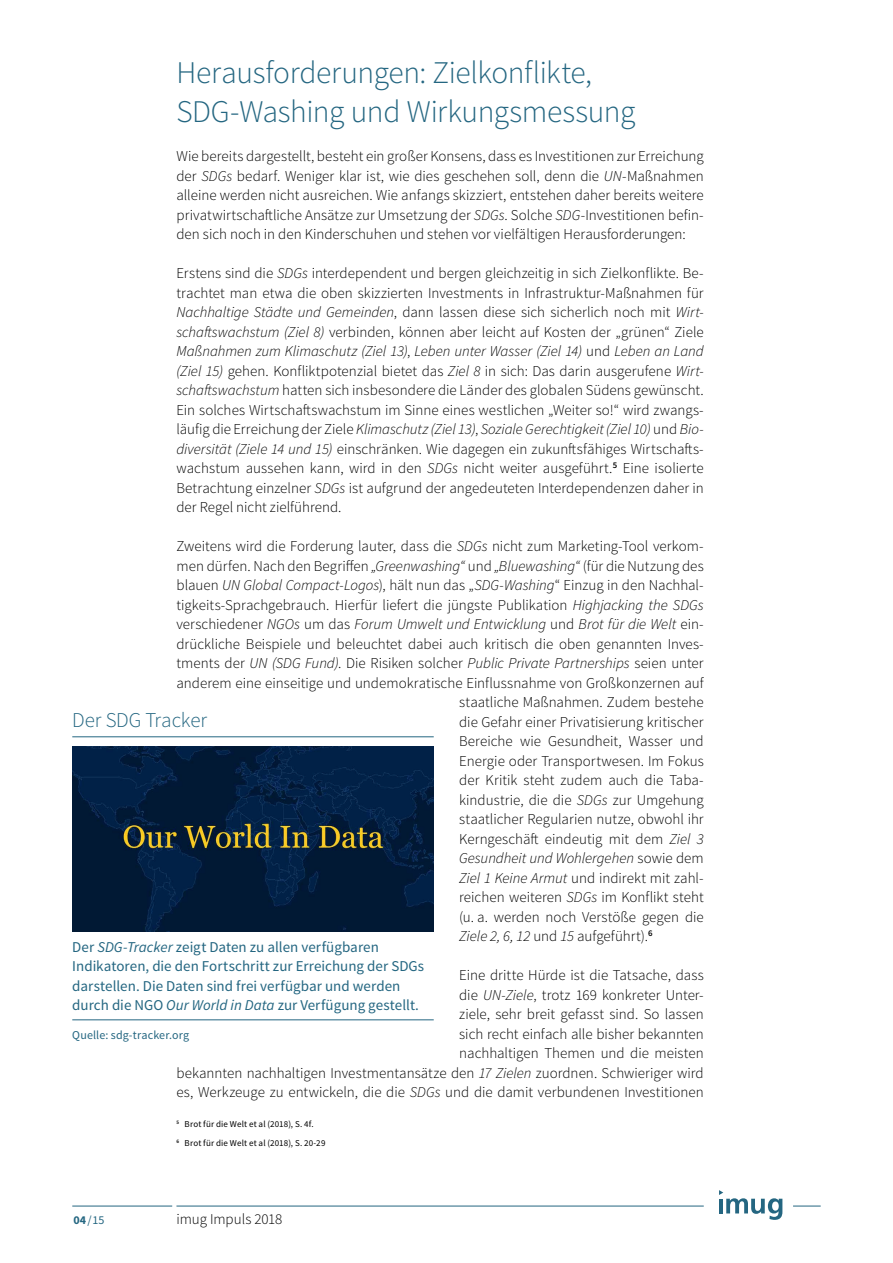
<style>
.page{position:relative;width:893px;height:1263px;background:#fff}
.page>*{position:absolute;margin:0;border:0;box-sizing:border-box;transform-origin:0 0}
.t1{font:300 31.5px/39px "Source Sans Pro";letter-spacing:-.015em;color:#246681}
.t2{font:300 21px "Source Sans Pro";letter-spacing:-.005em;color:#246681}
.t3{font:300 15px/19.5px "Source Sans Pro";color:#000;text-align:justify}
.t4{font:15px/19.5px "Source Sans Pro";color:#246681}
.t5{font:italic 300 15px "Source Sans Pro";letter-spacing:-.005em;color:#000}
.t6{font:12px "Source Sans Pro";letter-spacing:.015em;color:#246681}
.t7{font:9px/19.5px "Source Sans Pro";letter-spacing:.015em;color:#000}
.s1{font-style:italic}
.s2{font-style:normal}
.s3{font-weight:700}
</style>
<div class="page">
<svg style="left:719px;top:1190px;width:63px;height:30px"></svg>
<hr style="left:176px;top:1206px;width:528px;height:1px;background:#246681">
<hr style="left:72px;top:1206px;width:100px;height:1px;background:#246681">
<svg style="left:793px;top:1206px;width:28px;height:1px"></svg>
<hr style="left:72px;top:1019px;width:362px;height:1px;background:#246681">
<hr style="left:72px;top:736px;width:362px;height:1px;background:#246681">
<img style="left:72px;top:746px;width:361px;height:185px">
<h1 class="t1" style="left:176px;top:54px;width:460px">Herausforderungen: Zielkonflikte,<br>SDG-Washing und Wirkungsmessung</h1>
<p class="t3" style="left:176px;top:147px;width:529px">Wie bereits dargestellt, besteht ein großer Konsens, dass es Investitionen zur Erreichung der <span class="s1">SDGs</span> bedarf. Weniger klar ist, wie dies geschehen soll, denn die <span class="s1">UN</span>-Maßnahmen alleine werden nicht ausreichen. Wie anfangs skizziert, entstehen daher bereits weitere privatwirtschaftliche Ansätze zur Umsetzung der <span class="s1">SDGs</span>. Solche <span class="s1">SDG</span>-Investitionen befin&shy;den sich noch in den Kinderschuhen und stehen vor vielfältigen Herausforderungen:</p>
<p class="t3" style="left:176px;top:264px;width:529px">Erstens sind die <span class="s1">SDGs</span> interdependent und bergen gleichzeitig in sich Zielkonflikte. Be&shy;trachtet man etwa die oben skizzierten Investments in Infrastruktur-Maßnahmen für <span class="s1">Nachhaltige Städte und Gemeinden</span>, dann lassen diese sich sicherlich noch mit <span class="s1">Wirt&shy;schaftswachstum (Ziel 8)</span> verbinden, können aber leicht auf Kosten der „grünen“ Ziele <span class="s1">Maßnahmen zum Klimaschutz (Ziel 13)</span>, <span class="s1">Leben unter Wasser (Ziel 14)</span> und <span class="s1">Leben an Land (Ziel 15)</span> gehen. Konfliktpotenzial bietet das <span class="s1">Ziel 8</span> in sich: Das darin ausgerufene <span class="s1">Wirt&shy;schaftswachstum</span> hatten sich insbesondere die Länder des globalen Südens gewünscht.<br>Ein solches Wirtschaftswachstum im Sinne eines westlichen „Weiter so!“ wird zwangs&shy;läufig die Erreichung der Ziele <span class="s1">Klimaschutz (Ziel 13)</span>, <span class="s1">Soziale Gerechtigkeit (Ziel 10)</span> und <span class="s1">Bio&shy;diversität (Ziele 14 und 15)</span> einschränken. Wie dagegen ein zukunftsfähiges Wirtschafts&shy;wachstum aussehen kann, wird in den <span class="s1">SDGs</span> nicht weiter ausgeführt.<sup>5</sup> Eine isolierte Betrachtung einzelner <span class="s1">SDGs</span> ist aufgrund der angedeuteten Interdependenzen daher in der Regel nicht zielführend.</p>
<p class="t3" style="left:176px;top:537px;width:529px">Zweitens wird die Forderung lauter, dass die <span class="s1">SDGs</span> nicht zum Marketing-Tool verkom-</p>
<p class="t3" style="left:176px;top:556px;width:529px">men dürfen. Nach den Begriffen <span class="s1">„Greenwashing“</span> und <span class="s1">„Bluewashing“</span> (für die Nutzung des</p>
<p class="t3" style="left:176px;top:576px;width:529px">blauen <span class="s1">UN Global Compact-Logos</span>), hält nun das „<span class="s1">SDG-Washing</span>“ Einzug in den Nachhal-</p>
<p class="t3" style="left:176px;top:595px;width:529px">tigkeits-Sprachgebrauch. Hierfür liefert die jüngste Publikation <span class="s1">Highjacking the SDGs</span></p>
<p class="t5" style="left:176px;top:615px;width:529px"><span class="s2">verschiedener</span> NGOs <span class="s2">um das</span> Forum Umwelt und Entwicklung <span class="s2">und</span> Brot für die Welt <span class="s2">ein-</span></p>
<p class="t3" style="left:176px;top:634px;width:529px">drückliche Beispiele und beleuchtet dabei auch kritisch die oben genannten Inves-</p>
<p class="t3" style="left:176px;top:654px;width:529px">tments der <span class="s1">UN (SDG Fund)</span>. Die Risiken solcher <span class="s1">Public Private Partnerships</span> seien unter</p>
<p class="t3" style="left:176px;top:673px;width:529px">anderem eine einseitige und undemokratische Einflussnahme von Großkonzernen auf</p>
<p class="t3" style="left:459px;top:693px;width:246px">staatliche Maßnahmen. Zudem bestehe</p>
<p class="t3" style="left:459px;top:712px;width:246px">die Gefahr einer Privatisierung kritischer</p>
<p class="t3" style="left:459px;top:732px;width:246px">Bereiche wie Gesundheit, Wasser und</p>
<p class="t3" style="left:459px;top:751px;width:246px">Energie oder Transportwesen. Im Fokus</p>
<p class="t3" style="left:459px;top:771px;width:246px">der Kritik steht zudem auch die Taba-</p>
<p class="t3" style="left:459px;top:790px;width:246px">kindustrie, die die <span class="s1">SDGs</span> zur Umgehung</p>
<p class="t3" style="left:459px;top:810px;width:246px">staatlicher Regularien nutze, obwohl ihr</p>
<p class="t3" style="left:459px;top:829px;width:246px">Kerngeschäft eindeutig mit dem <span class="s1">Ziel 3</span></p>
<p class="t5" style="left:459px;top:849px;width:246px">Gesundheit und Wohlergehen <span class="s2">sowie dem</span></p>
<p class="t3" style="left:459px;top:868px;width:246px"><span class="s1">Ziel 1 Keine Armut</span> und indirekt mit zahl-</p>
<p class="t3" style="left:459px;top:888px;width:246px">reichen weiteren <span class="s1">SDGs</span> im Konflikt steht</p>
<p class="t3" style="left:459px;top:907px;width:246px">(u. a. werden noch Verstöße gegen die</p>
<p class="t3" style="left:459px;top:927px;width:195px"><span class="s1">Ziele 2, 6, 12</span> und <span class="s1">15</span> aufgeführt).<sup>6</sup></p>
<p class="t3" style="left:176px;top:966px;width:529px;text-align:right">Eine dritte Hürde ist die Tatsache, dass<br>die <span class="s1">UN-Ziele</span>, trotz 169 konkreter Unter-<br>ziele, sehr breit gefasst sind. So lassen<br>sich recht einfach alle bisher bekannten<br>nachhaltigen Themen und die meisten<br>bekannten nachhaltigen Investmentansätze den <span class="s1">17 Zielen</span> zuordnen. Schwieriger wird es, Werkzeuge zu entwickeln, die die <span class="s1">SDGs</span> und die damit verbundenen Investitionen</p>
<p class="t7" style="left:176px;top:1114px;width:151px"><sup>5</sup> Brot für die Welt et al (2018), S. 4f.<br><sup>6</sup> Brot für die Welt et al (2018), S. 20-29</p>
<h2 class="t2" style="left:72px;top:707px;width:136px">Der SDG Tracker</h2>
<p class="t4" style="left:72px;top:937px;width:353px">Der <span class="s1">SDG-Tracker</span> zeigt Daten zu allen verfügbaren Indikatoren, die den Fortschritt zur Erreichung der SDGs darstellen. Die Daten sind frei verfügbar und werden durch die NGO <span class="s1">Our World in Data</span> zur Verfügung gestellt.</p>
<p class="t6" style="left:72px;top:1027px;width:118px">Quelle: sdg-tracker.org</p>
<p class="t6" style="left:73px;top:1213px;width:33px"><span class="s3">04</span>/15</p>
<p class="t3" style="left:176px;top:1209px;width:107px">imug Impuls 2018</p>
</div>
